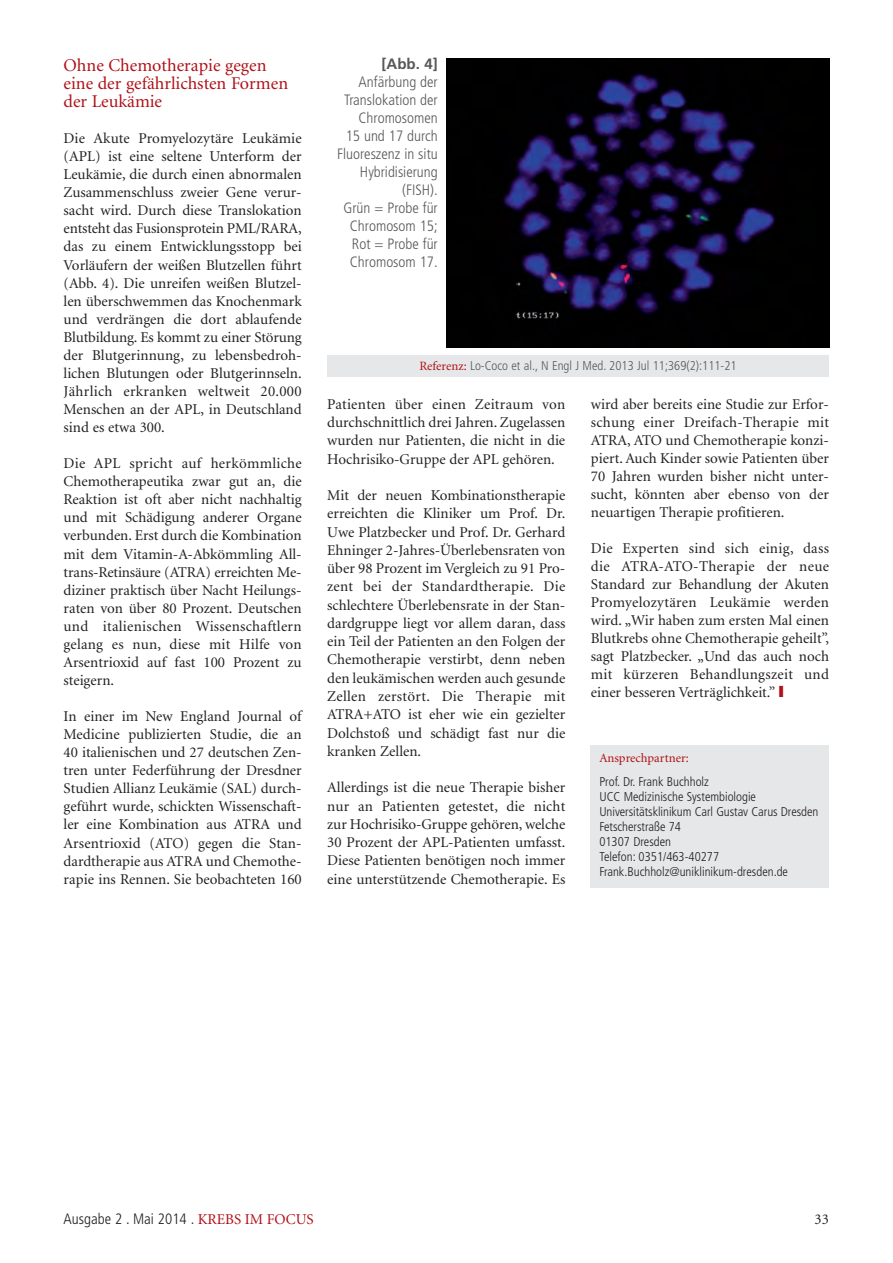
<style>
.page{position:relative;width:893px;height:1263px;background:#fff}
.page>*{position:absolute;margin:0;border:0;box-sizing:border-box;transform-origin:0 0}
.t1{font:18px/18px "Minion";color:#b01016}
.t2{font:15px/18px "Minion";color:#231f20;text-align:justify}
.t3{font:300 condensed 15px/18px "Frutiger";color:#58595b;text-align:right}
.t4{font:300 condensed 15px "Frutiger";color:#231f20}
.t5{font:700 15px "Frutiger";color:#58595b}
.t6{font:300 condensed 12.75px/15px "Frutiger";color:#231f20}
.t7{font:300 condensed 12.75px "Frutiger";color:#58595b}
.t8{font:12.75px "Minion";color:#b01016}
.s1{font-family:"Minion";font-weight:400;font-stretch:normal;color:#b01016}
.s2{font-family:"Helvetica Neue";font-weight:900;font-stretch:expanded;color:#b01016}
</style>
<div class="page">
<img style="left:446px;top:58px;width:383px;height:289px">
<div style="left:327px;top:356px;width:502px;height:21px;background:#e6e7e8"></div>
<div style="left:591px;top:745px;width:238px;height:142px;background:#e6e7e8"></div>
<p class="t1" style="left:64px;top:58px;width:226px">Ohne Chemotherapie gegen eine der gefährlichsten Formen der Leukämie</p>
<p class="t2" style="left:64px;top:131px;width:240px">Die Akute Promyelozytäre Leukämie (APL) ist eine seltene Unterform der Leukämie, die durch einen abnormalen Zusammenschluss zweier Gene verur&shy;sacht wird. Durch diese Translokation entsteht das Fusionsprotein PML/RARA, das zu einem Entwicklungsstopp bei Vorläufern der weißen Blutzellen führt (Abb. 4). Die unreifen weißen Blutzel&shy;len überschwemmen das Knochenmark und verdrängen die dort ablaufende Blutbildung. Es kommt zu einer Störung der Blutgerinnung, zu lebensbedroh&shy;lichen Blutungen oder Blutgerinnseln.<br>Jährlich erkranken weltweit 20.000<br>Menschen an der APL, in Deutschland sind es etwa 300.</p>
<p class="t2" style="left:64px;top:456px;width:240px">Die APL spricht auf herkömmliche Chemotherapeutika zwar gut an, die Reaktion ist oft aber nicht nachhaltig und mit Schädigung anderer Organe verbunden. Erst durch die Kombination mit dem Vitamin-A-Abkömmling All&shy;trans-Retinsäure (ATRA) erreichten Me&shy;diziner praktisch über Nacht Heilungs&shy;raten von über 80 Prozent. Deutschen und italienischen Wissenschaftlern gelang es nun, diese mit Hilfe von Arsentrioxid auf fast 100 Prozent zu steigern.</p>
<p class="t2" style="left:64px;top:708px;width:240px">In einer im New England Journal of Medicine publizierten Studie, die an 40 italienischen und 27 deutschen Zen&shy;tren unter Federführung der Dresdner Studien Allianz Leukämie (SAL) durch&shy;geführt wurde, schickten Wissenschaft&shy;ler eine Kombination aus ATRA und Arsentrioxid (ATO) gegen die Stan&shy;dardtherapie aus ATRA und Chemothe&shy;rapie ins Rennen. Sie beobachteten 160</p>
<p class="t5" style="left:382px;top:58px;width:58px">[Abb. 4]</p>
<p class="t3" style="left:337px;top:74px;width:102px">Anfärbung der<br>Translokation der<br>Chromosomen<br>15 und 17 durch<br>Fluoreszenz in situ<br>Hybridisierung (FISH).<br>Grün = Probe für<br>Chromosom 15;<br>Rot = Probe für<br>Chromosom 17.</p>
<p class="t7" style="left:420px;top:360px;width:318px"><span class="s1">Referenz:</span> Lo-Coco et al., N Engl J Med. 2013 Jul 11;369(2):111-21</p>
<p class="t2" style="left:327px;top:396px;width:240px">Patienten über einen Zeitraum von durchschnittlich drei Jahren. Zugelassen wurden nur Patienten, die nicht in die Hochrisiko-Gruppe der APL gehören.</p>
<p class="t2" style="left:327px;top:487px;width:240px">Mit der neuen Kombinationstherapie erreichten die Kliniker um Prof. Dr.<br>Uwe Platzbecker und Prof. Dr. Gerhard Ehninger 2-Jahres-Überlebensraten von über 98 Prozent im Vergleich zu 91 Pro&shy;zent bei der Standardtherapie. Die schlechtere Überlebensrate in der Stan&shy;dardgruppe liegt vor allem daran, dass ein Teil der Patienten an den Folgen der Chemotherapie verstirbt, denn neben den leukämischen werden auch gesunde Zellen zerstört. Die Therapie mit ATRA+ATO ist eher wie ein gezielter Dolchstoß und schädigt fast nur die kranken Zellen.</p>
<p class="t2" style="left:327px;top:780px;width:240px">Allerdings ist die neue Therapie bisher nur an Patienten getestet, die nicht zur Hochrisiko-Gruppe gehören, welche 30 Prozent der APL-Patienten umfasst.<br>Diese Patienten benötigen noch immer eine unterstützende Chemotherapie. Es</p>
<p class="t2" style="left:591px;top:396px;width:240px">wird aber bereits eine Studie zur Erfor&shy;schung einer Dreifach-Therapie mit ATRA, ATO und Chemotherapie konzi&shy;piert. Auch Kinder sowie Patienten über 70 Jahren wurden bisher nicht unter&shy;sucht, könnten aber ebenso von der neuartigen Therapie profitieren.</p>
<p class="t2" style="left:591px;top:540px;width:240px">Die Experten sind sich einig, dass die ATRA-ATO-Therapie der neue Standard zur Behandlung der Akuten Promyelozytären Leukämie werden wird. „Wir haben zum ersten Mal einen Blutkrebs ohne Chemotherapie geheilt”, sagt Platzbecker. „Und das auch noch mit kürzeren Behandlungszeit und einer besseren Verträglichkeit.” <span class="s2">l</span></p>
<p class="t8" style="left:599px;top:753px;width:91px">Ansprechpartner:</p>
<p class="t6" style="left:599px;top:775px;width:220px">Prof. Dr. Frank Buchholz<br>UCC Medizinische Systembiologie<br>Universitätsklinikum Carl Gustav Carus Dresden<br>Fetscherstraße 74<br>01307 Dresden<br>Telefon: 0351/463-40277<br>Frank.Buchholz@uniklinikum-dresden.de</p>
<p class="t4" style="left:64px;top:1212px;width:252px">Ausgabe 2 . Mai 2014 . <span class="s1">KREBS IM FOCUS</span></p>
<p class="t2" style="left:815px;top:1211px;width:16px">33</p>
</div>
